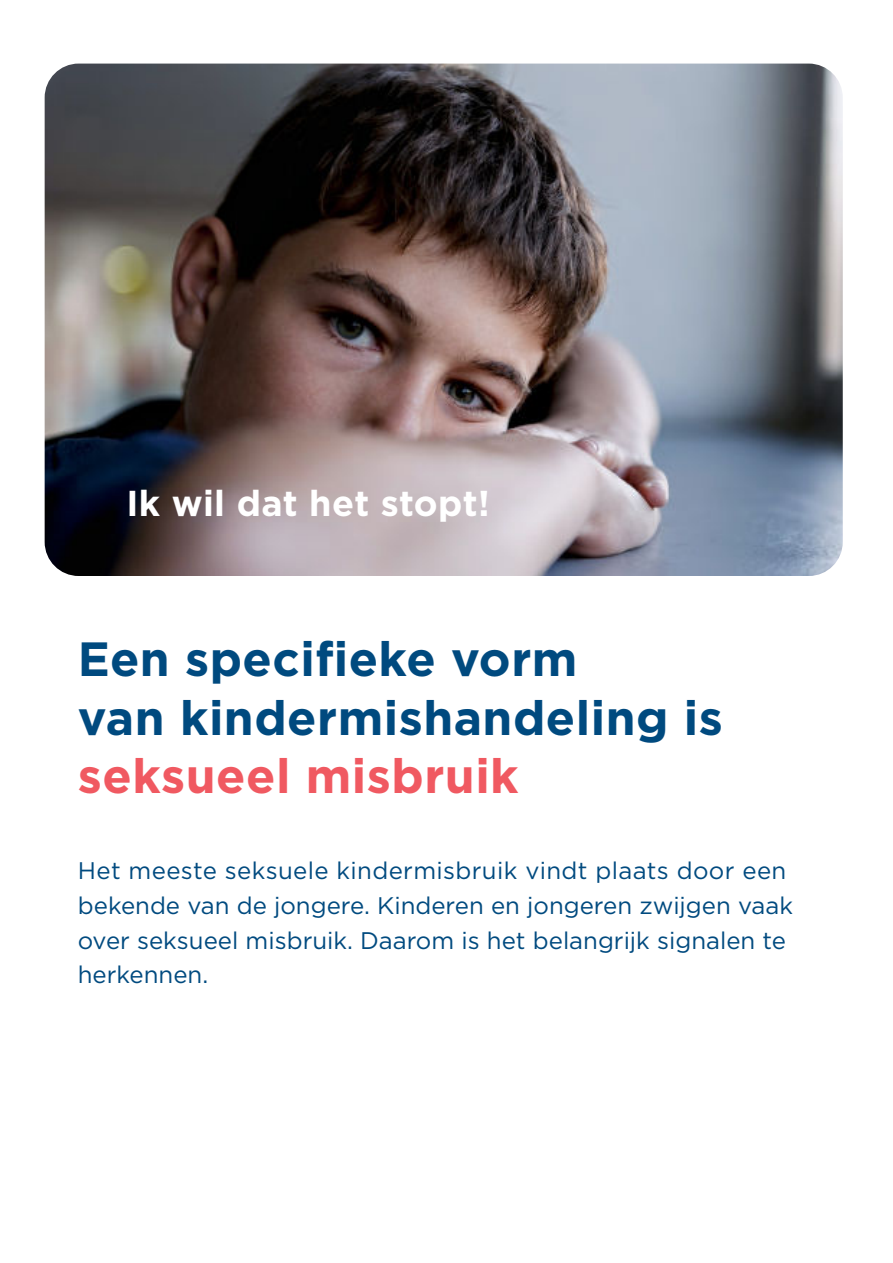
<style>
.page{position:relative;width:893px;height:1263px;background:#fff}
.page>*{position:absolute;margin:0;border:0;box-sizing:border-box;transform-origin:0 0}
.t1{font:700 48px/58.5px "Gotham";letter-spacing:.01em;color:#004a7f}
.t2{font:700 48px "Gotham";letter-spacing:.01em;color:#f05961}
.t3{font:700 36px "Gotham";letter-spacing:.01em;color:#fff}
.t4{font:24px/34.8px "Gotham";color:#004a7f}
</style>
<div class="page">
<img style="left:45px;top:64px;width:798px;height:512px">
<h2 class="t3" style="left:126px;top:487px;width:365px">Ik wil dat het stopt!</h2>
<h1 class="t1" style="left:78px;top:633px;width:647px">Een specifieke vorm<br>van kindermishandeling is</h1>
<h1 class="t2" style="left:78px;top:755px;width:442px">seksueel misbruik</h1>
<p class="t4" style="left:78px;top:854px;width:717px">Het meeste seksuele kindermisbruik vindt plaats door een bekende van de jongere. Kinderen en jongeren zwijgen vaak over seksueel misbruik. Daarom is het belangrijk signalen te herkennen.</p>
</div>
